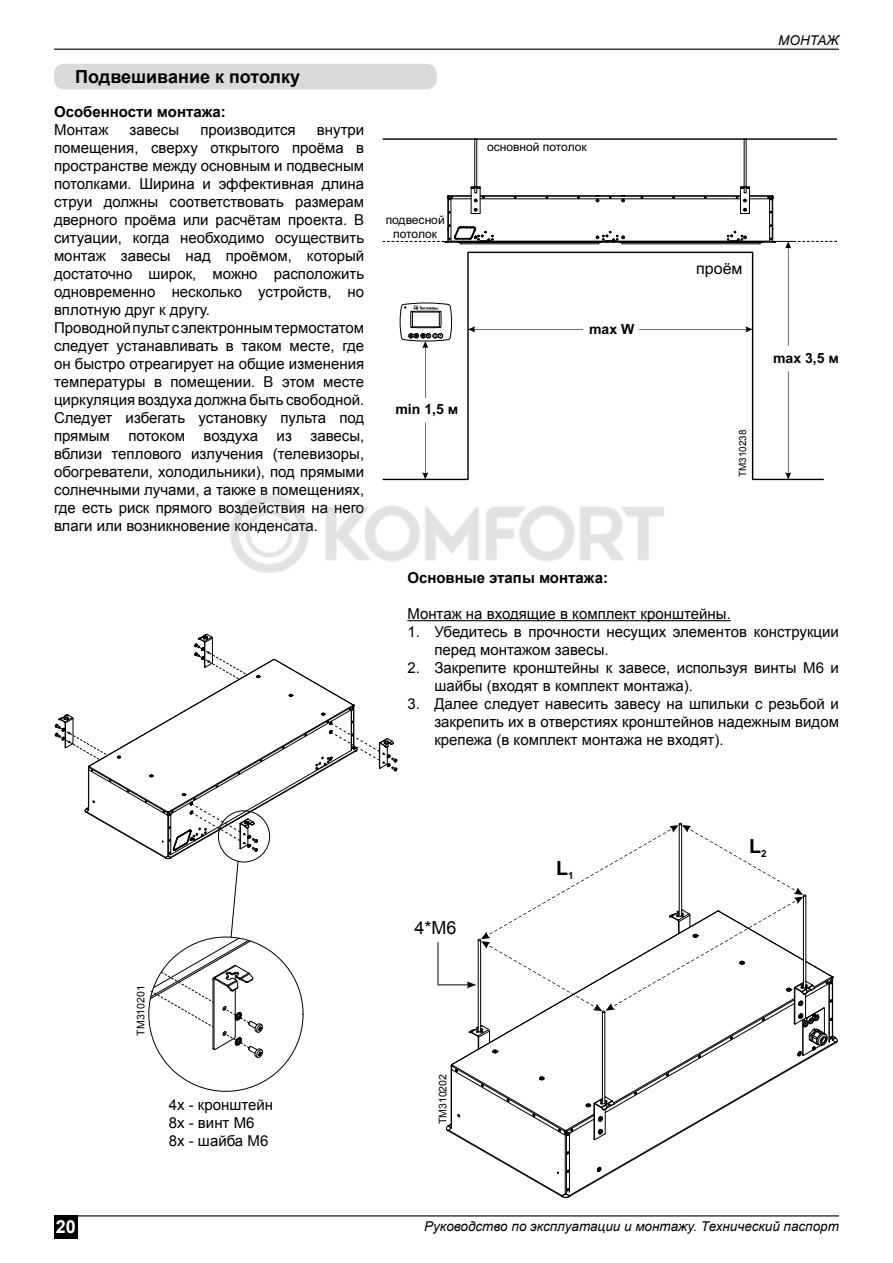
<style>
.page{position:relative;width:893px;height:1263px;background:#fff}
.page>*{position:absolute;margin:0;border:0;box-sizing:border-box;transform-origin:0 0}
.t1{font:700 19.65px "Arial";color:#000}
.t2{font:700 18px "Arial";color:#000}
.t3{font:18px "Arial";color:#000}
.t4{font:700 18px "Arial";color:#fff}
.t5{font:16.05px "Arial";color:#000}
.t6{font:15px/18px "Arial";color:#000}
.t7{font:700 15px "Arial";color:#000}
.t8{font:700 14.1px "Arial";color:#000}
.t9{font:italic 13.5px "Arial";color:#000}
.t10{font:12px/13.5px "Arial";color:#000;text-align:center}
.t11{font:10.5px "Arial";color:#000}
.t12{font:9.9px "Arial";color:#000}
</style>
<div class="page">
<div style="left:54px;top:1215px;width:23px;height:24px;background:#000"></div>
<hr style="left:77px;top:1215px;width:762px;height:1px;background:#000">
<hr style="left:54px;top:49px;width:785px;height:1px;background:#000">
<hr style="left:383px;top:138px;width:454px;height:2px;background:#000">
<hr style="left:383px;top:479px;width:85px;height:1px;background:#000">
<hr style="left:753px;top:479px;width:71px;height:1px;background:#000">
<hr style="left:480px;top:198px;width:260px;height:1px;background:#000">
<hr style="left:480px;top:196px;width:260px;height:1px;background:#000">
<hr style="left:480px;top:195px;width:260px;height:1px;background:#000">
<hr style="left:451px;top:200px;width:1px;height:41px;background:#000">
<div style="left:447px;top:197px;width:2px;height:45px;border:1px solid #000"></div>
<hr style="left:769px;top:200px;width:1px;height:41px;background:#000">
<div style="left:772px;top:197px;width:1px;height:45px;border:1px solid #000"></div>
<svg style="left:736px;top:186px;width:38px;height:28px"></svg>
<svg style="left:447px;top:186px;width:38px;height:28px"></svg>
<svg style="left:383px;top:224px;width:454px;height:255px"></svg>
<svg style="left:596px;top:196px;width:4px;height:6px"></svg>
<svg style="left:621px;top:196px;width:4px;height:6px"></svg>
<hr style="left:407px;top:620px;width:324px;height:1px;background:#000">
<svg style="left:55px;top:634px;width:343px;height:424px"></svg>
<div style="left:54px;top:64px;width:383px;height:25px;background:#dadada;border-radius:10px"></div>
<hr style="left:438px;top:942px;width:1px;height:42px;background:#000">
<hr style="left:438px;top:984px;width:31px;height:1px;background:#000">
<svg style="left:446px;top:822px;width:392px;height:376px"></svg>
<img style="left:230px;top:494px;width:434px;height:79px">
<p class="t2" style="left:75px;top:65px;width:226px">Подвешивание к потолку</p>
<p class="t7" style="left:54px;top:102px;width:173px">Особенности монтажа:</p>
<p class="t6" style="left:54px;top:121px;width:56px">Монтаж</p>
<p class="t6" style="left:130px;top:121px;width:51px">завесы</p>
<p class="t6" style="left:200px;top:121px;width:97px">производится</p>
<p class="t6" style="left:54px;top:121px;width:312px;text-indent:263px">внутри помещения, сверху открытого проёма в пространстве между основным и подвесным потолками. Ширина и эффективная длина струи должны соответствовать размерам дверного проёма или расчётам проекта. В ситуации, когда необходимо осуществить монтаж завесы над проёмом, который достаточно широк, можно расположить одновременно несколько устройств, но вплотную друг к другу.<br>Проводной пульт с электронным термостатом следует устанавливать в таком месте, где он быстро отреагирует на общие изменения температуры в помещении. В этом месте циркуляция воздуха должна быть свободной.<br>Следует избегать установку пульта под прямым потоком воздуха из завесы, вблизи теплового излучения (телевизоры, обогреватели, холодильники), под прямыми солнечными лучами, а также в помещениях, где есть риск прямого воздействия на него влаги или возникновение конденсата.</p>
<p class="t10" style="left:386px;top:213px;width:61px">подвесной потолок</p>
<p class="t10" style="left:487px;top:140px;width:101px">основной потолок</p>
<p class="t8" style="left:395px;top:400px;width:64px">min 1,5 м</p>
<p class="t8" style="left:589px;top:320px;width:47px">max W</p>
<p class="t9" style="left:778px;top:32px;width:62px">МОНТАЖ</p>
<p class="t5" style="left:696px;top:258px;width:48px">проём</p>
<p class="t12" style="left:736px;top:477px;width:49px;rotate:-90deg">ТМ310238</p>
<p class="t8" style="left:773px;top:349px;width:67px">max 3,5 м</p>
<p class="t7" style="left:407px;top:568px;width:202px">Основные этапы монтажа:</p>
<p class="t6" style="left:407px;top:605px;width:325px">Монтаж на входящие в комплект кронштейны.</p>
<p class="t6" style="left:434px;top:623px;width:406px;text-indent:-27px">1. Убедитесь в прочности несущих элементов конструкции перед монтажом завесы.</p>
<p class="t6" style="left:434px;top:659px;width:406px;text-indent:-27px">2. Закрепите кронштейны к завесе, используя винты М6 и шайбы (входят в комплект монтажа).</p>
<p class="t6" style="left:434px;top:695px;width:406px;text-align:justify;text-indent:-27px">3. Далее следует навесить завесу на шпильки с резьбой и закрепить их в отверстиях кронштейнов надежным видом крепежа (в комплект монтажа не входят).</p>
<p class="t11" style="left:134px;top:1035px;width:52px;rotate:-90deg">ТМ310201</p>
<p class="t6" style="left:169px;top:1096px;width:106px">4х - кронштейн<br>8х - винт М6<br>8х - шайба М6</p>
<p class="t3" style="left:415px;top:916px;width:44px">4*М6</p>
<p class="t11" style="left:436px;top:1124px;width:52px;rotate:-90deg">ТМ310202</p>
<h1 class="t1" style="left:556px;top:855px;width:19px">L<sub>1</sub></h1>
<h1 class="t1" style="left:749px;top:833px;width:19px">L<sub>2</sub></h1>
<p class="t4" style="left:56px;top:1215px;width:22px">20</p>
<p class="t9" style="left:424px;top:1217px;width:416px">Руководство по эксплуатации и монтажу. Технический паспорт</p>
</div>
